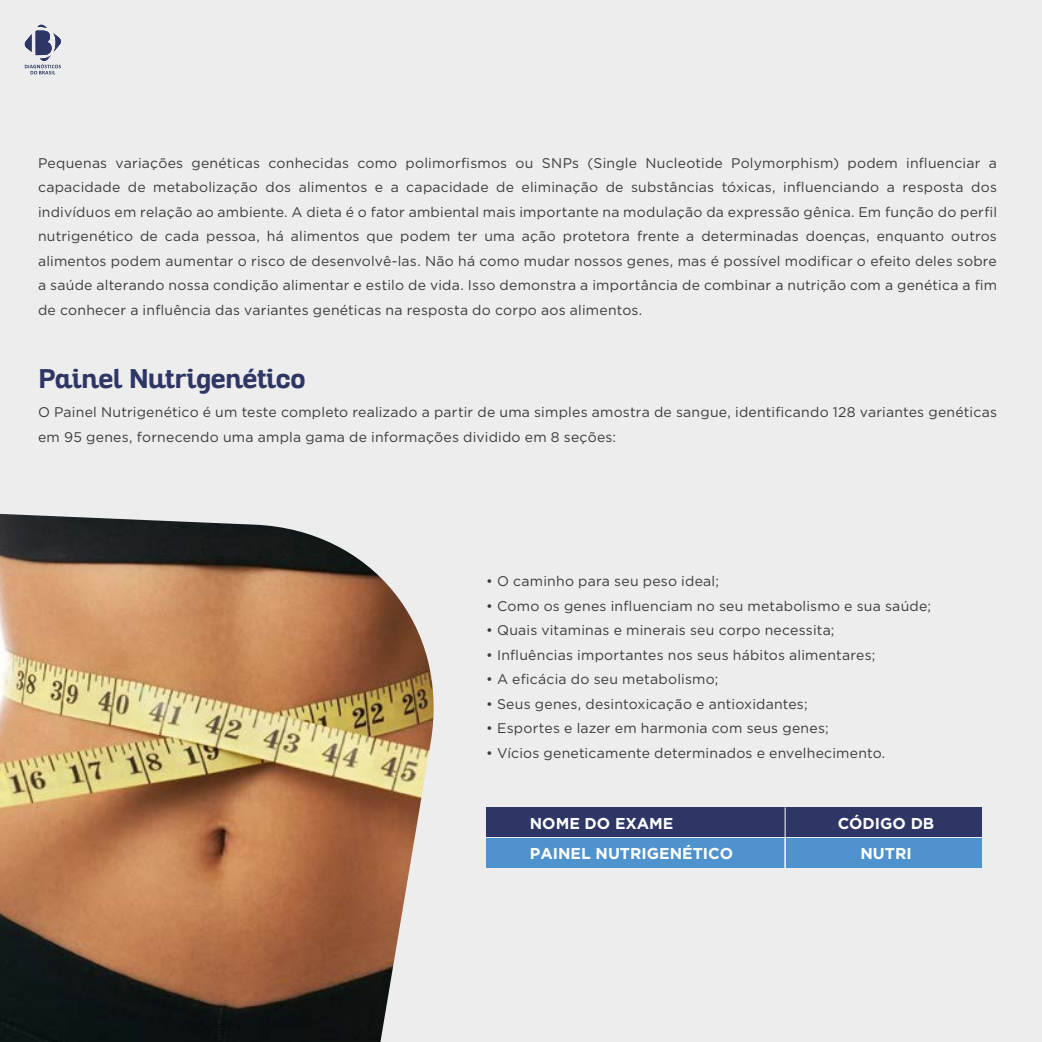
<style>
.page{position:relative;width:1042px;height:1042px;background:#ededed}
.page>*{position:absolute;margin:0;border:0;box-sizing:border-box;transform-origin:0 0}
.t1{font:700 26.25px "Altair";letter-spacing:.015em;color:#2d3665}
.t2{font:700 15.75px "Gotham";color:#fff}
.t3{font:14px/24.5px "Gotham";letter-spacing:.015em;color:#3c3c3b;text-align:justify}
</style>
<div class="page">
<svg style="left:24px;top:25px;width:37px;height:49px"></svg>
<img style="left:0;top:514px;width:434px;height:528px">
<div style="left:486px;top:838px;width:495px;height:30px;background:#4e92ce"></div>
<div style="left:486px;top:807px;width:495px;height:30px;background:#2d3665"></div>
<hr style="left:784px;top:807px;width:1px;height:61px;background:#fff">
<p class="t3" style="left:38px;top:150px;width:961px">Pequenas variações genéticas conhecidas como polimorfismos ou SNPs (Single Nucleotide Polymorphism) podem influenciar a capacidade de metabolização dos alimentos e a capacidade de eliminação de substâncias tóxicas, influenciando a resposta dos indivíduos em relação ao ambiente. A dieta é o fator ambiental mais importante na modulação da expressão gênica. Em função do perfil nutrigenético de cada pessoa, há alimentos que podem ter uma ação protetora frente a determinadas doenças, enquanto outros alimentos podem aumentar o risco de desenvolvê-las. Não há como mudar nossos genes, mas é possível modificar o efeito deles sobre a saúde alterando nossa condição alimentar e estilo de vida. Isso demonstra a importância de combinar a nutrição com a genética a fim de conhecer a influência das variantes genéticas na resposta do corpo aos alimentos.</p>
<h1 class="t1" style="left:38px;top:362px;width:269px">Painel Nutrigenético</h1>
<p class="t3" style="left:38px;top:400px;width:960px">O Painel Nutrigenético é um teste completo realizado a partir de uma simples amostra de sangue, identificando 128 variantes genéticas em 95 genes, fornecendo uma ampla gama de informações dividido em 8 seções:</p>
<p class="t3" style="left:486px;top:569px;width:234px">• O caminho para seu peso ideal;</p>
<p class="t3" style="left:486px;top:593px;width:446px">• Como os genes influenciam no seu metabolismo e sua saúde;</p>
<p class="t3" style="left:486px;top:618px;width:350px">• Quais vitaminas e minerais seu corpo necessita;</p>
<p class="t3" style="left:486px;top:642px;width:391px">• Influências importantes nos seus hábitos alimentares;</p>
<p class="t3" style="left:486px;top:667px;width:234px">• A eficácia do seu metabolismo;</p>
<p class="t3" style="left:486px;top:691px;width:323px">• Seus genes, desintoxicação e antioxidantes;</p>
<p class="t3" style="left:486px;top:716px;width:344px">• Esportes e lazer em harmonia com seus genes;</p>
<p class="t3" style="left:486px;top:740px;width:401px">• Vícios geneticamente determinados e envelhecimento.</p>
<p class="t2" style="left:530px;top:813px;width:145px">NOME DO EXAME</p>
<p class="t2" style="left:838px;top:813px;width:98px">CÓDIGO DB</p>
<p class="t2" style="left:530px;top:843px;width:205px">PAINEL NUTRIGENÉTICO</p>
<p class="t2" style="left:860px;top:843px;width:53px">NUTRI</p>
</div>
